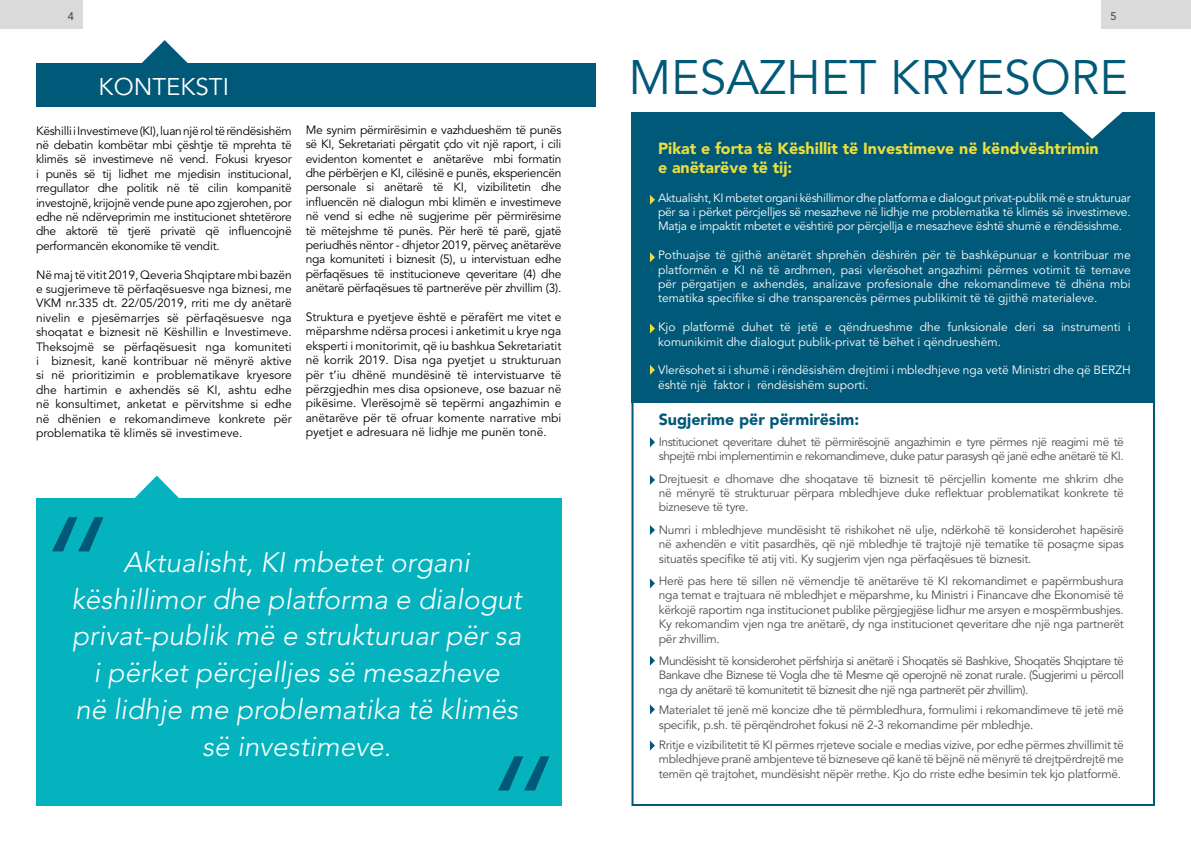
<style>
.page{position:relative;width:1191px;height:842px;background:#fff}
.page>*{position:absolute;margin:0;border:0;box-sizing:border-box;transform-origin:0 0}
.t1{font:italic 300 150px "Avenir LT Std";color:#005978}
.t2{font:48px "Avenir LT Std";color:#005978}
.t3{font:italic 300 28px/36.8px "Avenir LT Std";color:#fff;text-align:center}
.t4{font:24px "Avenir LT Std";color:#fff}
.t5{font:900 16px/18.4px "Avenir LT Std";color:#ebde3d}
.t6{font:900 16px "Avenir LT Std";color:#005978}
.t7{font:12px/14.4px "Avenir LT Std";letter-spacing:-.02em;color:#000;text-align:justify}
.t8{font:12px/14.4px "Avenir LT Std";letter-spacing:-.02em;color:#4d4d4d;text-align:justify}
.t9{font:12px/14.4px "Avenir LT Std";color:#fff;text-align:justify}
.t10{font:12px/14.4px "Avenir LT Std";letter-spacing:-.04em;color:#4d4d4d}
.t11{font:500 11px "Avenir LT Std";color:#4d4d4d}
</style>
<div class="page">
<div style="left:1101px;top:0;width:90px;height:29px;background:#dadada"></div>
<div style="left:0;top:0;width:83px;height:29px;background:#dadada"></div>
<div style="left:36px;top:64px;width:559px;height:43px;background:#005978"></div>
<svg style="left:133px;top:40px;width:64px;height:24px"></svg>
<div style="left:36px;top:498px;width:525px;height:308px;background:#05b3be"></div>
<svg style="left:135px;top:476px;width:44px;height:22px"></svg>
<div style="left:631px;top:112px;width:524px;height:291px;background:#005978"></div>
<svg style="left:1062px;top:112px;width:61px;height:27px"></svg>
<svg style="left:650px;top:195px;width:5px;height:10px"></svg>
<svg style="left:650px;top:252px;width:5px;height:10px"></svg>
<svg style="left:650px;top:323px;width:5px;height:11px"></svg>
<svg style="left:650px;top:365px;width:5px;height:10px"></svg>
<svg style="left:650px;top:437px;width:5px;height:10px"></svg>
<svg style="left:650px;top:475px;width:5px;height:10px"></svg>
<svg style="left:650px;top:525px;width:5px;height:10px"></svg>
<svg style="left:650px;top:578px;width:5px;height:10px"></svg>
<svg style="left:650px;top:656px;width:5px;height:10px"></svg>
<svg style="left:650px;top:704px;width:5px;height:10px"></svg>
<svg style="left:650px;top:740px;width:5px;height:11px"></svg>
<div style="left:631px;top:378px;width:524px;height:428px;border:2px solid #005978"></div>
<p class="t11" style="left:68px;top:9px;width:8px">4</p>
<p class="t11" style="left:1110px;top:9px;width:8px">5</p>
<h3 class="t4" style="left:99px;top:73px;width:132px">KONTEKSTI</h3>
<p class="t7" style="left:36px;top:124px;width:257px">Këshilli i Investimeve (KI), luan një rol të rëndësishëm në debatin kombëtar mbi çështje të mprehta të klimës së investimeve në vend. Fokusi kryesor i punës së tij lidhet me mjedisin institucional, rregullator dhe politik në të cilin kompanitë investojnë, krijojnë vende pune apo zgjerohen, por edhe në ndërveprimin me institucionet shtetërore dhe aktorë të tjerë privatë që influencojnë performancën ekonomike të vendit.</p>
<p class="t7" style="left:36px;top:268px;width:257px">Në maj të vitit 2019, Qeveria Shqiptare mbi bazën e sugjerimeve të përfaqësuesve nga biznesi, me VKM nr.335 dt. 22/05/2019, rriti me dy anëtarë nivelin e pjesëmarrjes së përfaqësuesve nga shoqatat e biznesit në Këshillin e Investimeve.<br>Theksojmë se përfaqësuesit nga komuniteti i biznesit, kanë kontribuar në mënyrë aktive si në prioritizimin e problematikave kryesore dhe hartimin e axhendës së KI, ashtu edhe në konsultimet, anketat e përvitshme si edhe në dhënien e rekomandimeve konkrete për problematika të klimës së investimeve.</p>
<p class="t7" style="left:306px;top:123px;width:257px">Me synim përmirësimin e vazhdueshëm të punës së KI, Sekretariati përgatit çdo vit një raport, i cili evidenton komentet e anëtarëve mbi formatin dhe përbërjen e KI, cilësinë e punës, eksperiencën personale si anëtarë të KI, vizibilitetin dhe influencën në dialogun mbi klimën e investimeve në vend si edhe në sugjerime për përmirësime të mëtejshme të punës. Për herë të parë, gjatë periudhës nëntor - dhjetor 2019, përveç anëtarëve nga komuniteti i biznesit (5), u intervistuan edhe përfaqësues të institucioneve qeveritare (4) dhe anëtarë përfaqësues të partnerëve për zhvillim (3).</p>
<p class="t7" style="left:306px;top:310px;width:257px">Struktura e pyetjeve është e përafërt me vitet e mëparshme ndërsa procesi i anketimit u krye nga eksperti i monitorimit, që iu bashkua Sekretariatit në korrik 2019. Disa nga pyetjet u strukturuan për t’iu dhënë mundësinë të intervistuarve të përzgjedhin mes disa opsioneve, ose bazuar në pikësime. Vlerësojmë së tepërmi angazhimin e anëtarëve për të ofruar komente narrative mbi pyetjet e adresuara në lidhje me punën tonë.</p>
<h1 class="t1" style="left:26px;top:484px;width:79px">“</h1>
<h3 class="t3" style="left:71px;top:544px;width:452px">Aktualisht, KI mbetet organi këshillimor dhe platforma e dialogut privat-publik më e strukturuar për sa i përket përcjelljes së mesazheve<br>në lidhje me problematika të klimës së investimeve.</h3>
<h1 class="t1" style="left:472px;top:723px;width:79px">“</h1>
<h2 class="t2" style="left:628px;top:49px;width:501px">MESAZHET KRYESORE</h2>
<h3 class="t5" style="left:658px;top:140px;width:442px">Pikat e forta të Këshillit të Investimeve në këndvështrimin e anëtarëve të tij:</h3>
<p class="t9" style="left:658px;top:191px;width:474px">Aktualisht, KI mbetet organi këshillimor dhe platforma e dialogut privat-publik më e strukturuar për sa i përket përcjelljes së mesazheve në lidhje me problematika të klimës së investimeve.<br>Matja e impaktit mbetet e vështirë por përcjellja e mesazheve është shumë e rëndësishme.</p>
<p class="t9" style="left:658px;top:248px;width:474px">Pothuajse të gjithë anëtarët shprehën dëshirën për të bashkëpunuar e kontribuar me platformën e KI në të ardhmen, pasi vlerësohet angazhimi përmes votimit të temave për përgatijen e axhendës, analizave profesionale dhe rekomandimeve të dhëna mbi tematika specifike si dhe transparencës përmes publikimit të të gjithë materialeve.</p>
<p class="t9" style="left:658px;top:320px;width:474px">Kjo platformë duhet të jetë e qëndrueshme dhe funksionale deri sa instrumenti i komunikimit dhe dialogut publik-privat të bëhet i qëndrueshëm.</p>
<p class="t9" style="left:658px;top:363px;width:474px">Vlerësohet si i shumë i rëndësishëm drejtimi i mbledhjeve nga vetë Ministri dhe që BERZH është një faktor i rëndësishëm suporti.</p>
<h3 class="t6" style="left:659px;top:410px;width:202px">Sugjerime për përmirësim:</h3>
<p class="t10" style="left:659px;top:435px;width:466px">Institucionet qeveritare duhet të përmirësojnë angazhimin e tyre përmes një reagimi më të shpejtë mbi implementimin e rekomandimeve, duke patur parasysh që janë edhe anëtarë të KI.</p>
<p class="t8" style="left:659px;top:471px;width:466px">Drejtuesit e dhomave dhe shoqatave të biznesit të përcjellin komente me shkrim dhe në mënyrë të strukturuar përpara mbledhjeve duke reflektuar problematikat konkrete të bizneseve të tyre.</p>
<p class="t8" style="left:659px;top:523px;width:466px">Numri i mbledhjeve mundësisht të rishikohet në ulje, ndërkohë të konsiderohet hapësirë në axhendën e vitit pasardhës, që një mbledhje të trajtojë një tematike të posaçme sipas situatës specifike të atij viti. Ky sugjerim vjen nga përfaqësues të biznesit.</p>
<p class="t8" style="left:659px;top:574px;width:466px">Herë pas here të sillen në vëmendje të anëtarëve të KI rekomandimet e papërmbushura nga temat e trajtuara në mbledhjet e mëparshme, ku Ministri i Financave dhe Ekonomisë të kërkojë raportim nga institucionet publike përgjegjëse lidhur me arsyen e mospërmbushjes.<br>Ky rekomandim vjen nga tre anëtarë, dy nga institucionet qeveritare dhe një nga partnerët për zhvillim.</p>
<p class="t8" style="left:659px;top:654px;width:466px">Mundësisht të konsiderohet përfshirja si anëtarë i Shoqatës së Bashkive, Shoqatës Shqiptare të Bankave dhe Biznese të Vogla dhe të Mesme që operojnë në zonat rurale. (Sugjerimi u përcoll nga dy anëtarë të komunitetit të biznesit dhe një nga partnerët për zhvillim).</p>
<p class="t8" style="left:659px;top:703px;width:466px">Materialet të jenë më koncize dhe të përmbledhura, formulimi i rekomandimeve të jetë më specifik, p.sh. të përqëndrohet fokusi në 2-3 rekomandime për mbledhje.</p>
<p class="t8" style="left:659px;top:738px;width:466px">Rritje e vizibilitetit të KI përmes rrjeteve sociale e medias vizive, por edhe përmes zhvillimit të mbledhjeve pranë ambjenteve të bizneseve që kanë të bëjnë në mënyrë të drejtpërdrejtë me temën që trajtohet, mundësisht nëpër rrethe. Kjo do rriste edhe besimin tek kjo platformë.</p>
</div>
